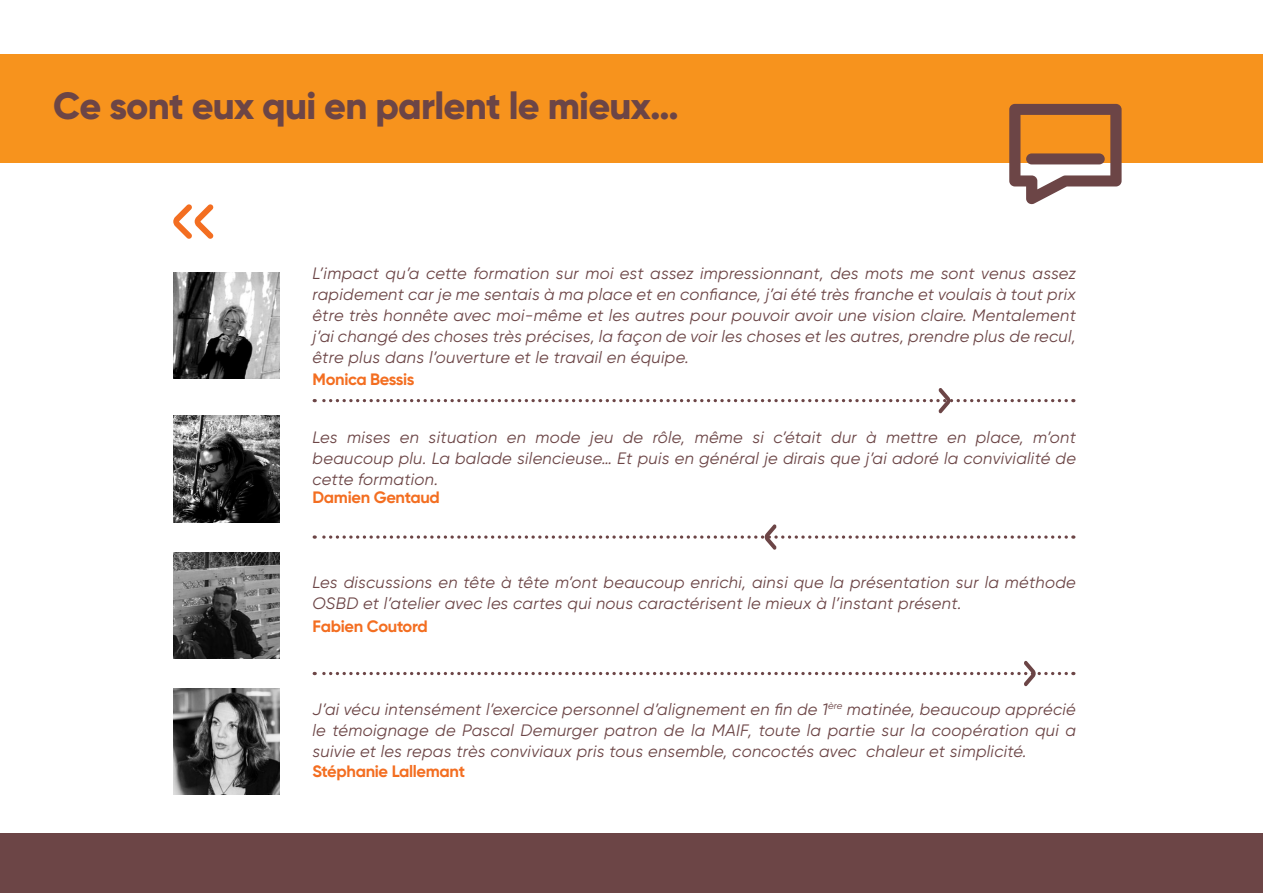
<style>
.page{position:relative;width:1263px;height:893px;background:#fff}
.page>*{position:absolute;margin:0;border:0;box-sizing:border-box;transform-origin:0 0}
.t1{font:800 37.95px "Gilroy";letter-spacing:-.02em;color:#6c4546}
.t2{font:italic 16.5px/21px "Gilroy";letter-spacing:.02em;color:#6c4546;text-align:justify}
.t3{font:700 16.5px "Gilroy";letter-spacing:-.02em;color:#f36e21}
</style>
<div class="page">
<svg style="left:314px;top:388px;width:752px;height:25px"></svg>
<svg style="left:314px;top:524px;width:752px;height:26px"></svg>
<svg style="left:314px;top:661px;width:752px;height:25px"></svg>
<div style="left:0;top:54px;width:1263px;height:108px;background:#f7931d"></div>
<svg style="left:1009px;top:104px;width:112px;height:100px"></svg>
<div style="left:1026px;top:153px;width:79px;height:11px;background:#6c4546;border-radius:6px"></div>
<div style="left:0;top:834px;width:1263px;height:59px;background:#6c4546"></div>
<svg style="left:173px;top:204px;width:40px;height:35px"></svg>
<img style="left:173px;top:272px;width:107px;height:107px">
<img style="left:173px;top:416px;width:107px;height:106px">
<img style="left:173px;top:552px;width:107px;height:106px">
<img style="left:173px;top:689px;width:107px;height:106px">
<p class="t1" style="left:53px;top:82px;width:627px">Ce sont eux qui en parlent le mieux…</p>
<p class="t2" style="left:313px;top:263px;width:765px">L’impact qu’a cette formation sur moi est assez impressionnant, des mots me sont venus assez rapidement car je me sentais à ma place et en confiance, j’ai été très franche et voulais à tout prix être très honnête avec moi-même et les autres pour pouvoir avoir une vision claire. Mentalement j’ai changé des choses très précises, la façon de voir les choses et les autres, prendre plus de recul, être plus dans l’ouverture et le travail en équipe.</p>
<p class="t3" style="left:313px;top:369px;width:103px">Monica Bessis</p>
<p class="t2" style="left:313px;top:426px;width:765px">Les mises en situation en mode jeu de rôle, même si c’était dur à mettre en place, m’ont beaucoup plu. La balade silencieuse… Et puis en général je dirais que j’ai adoré la convivialité de cette formation.</p>
<p class="t3" style="left:313px;top:487px;width:129px">Damien Gentaud</p>
<p class="t2" style="left:313px;top:571px;width:765px">Les discussions en tête à tête m’ont beaucoup enrichi, ainsi que la présentation sur la méthode<br>OSBD et l’atelier avec les cartes qui nous caractérisent le mieux à l’instant présent.</p>
<p class="t3" style="left:313px;top:615px;width:117px">Fabien Coutord</p>
<p class="t2" style="left:313px;top:698px;width:765px">J’ai vécu intensément l’exercice personnel d’alignement en fin de 1<sup>ère</sup> matinée, beaucoup apprécié le témoignage de Pascal Demurger patron de la MAIF, toute la partie sur la coopération qui a suivie et les repas très conviviaux pris tous ensemble, concoctés avec chaleur et simplicité.</p>
<p class="t3" style="left:313px;top:761px;width:154px">Stéphanie Lallemant</p>
</div>
